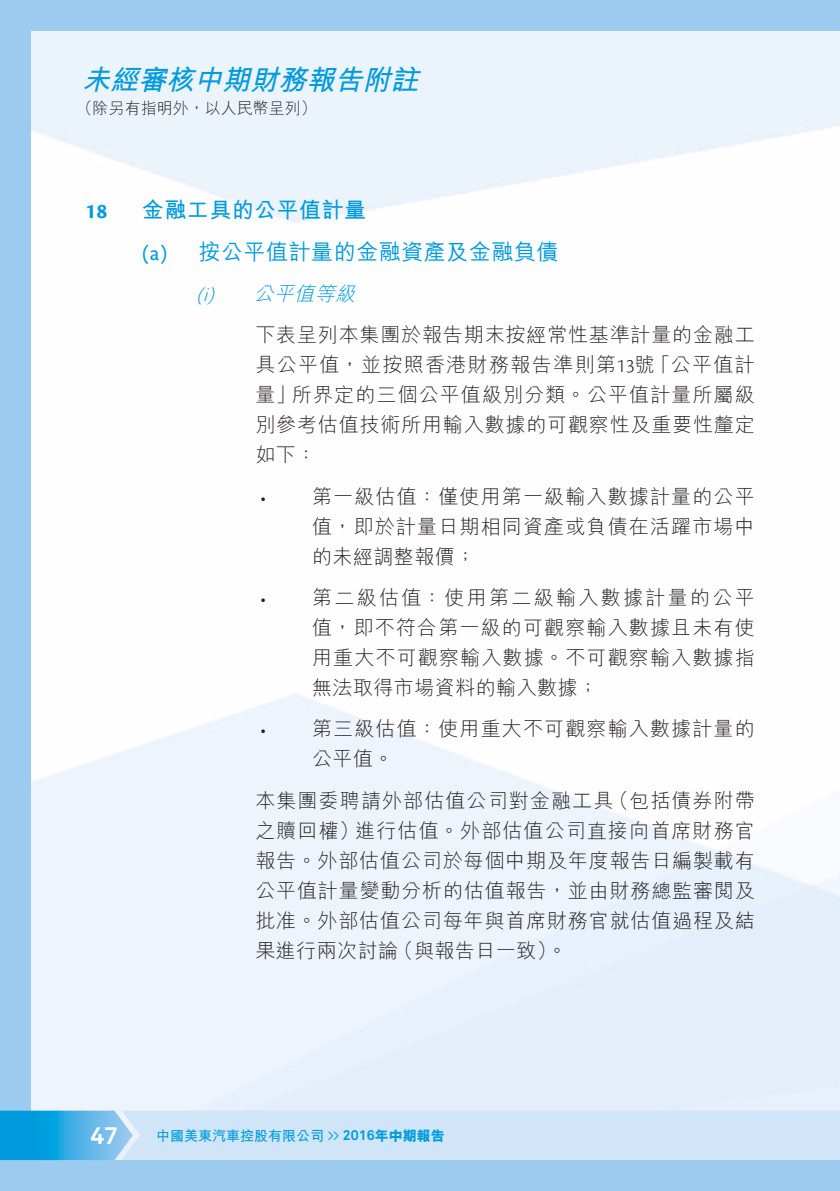
<style>
.page{position:relative;width:840px;height:1191px;background:#fff}
.page>*{position:absolute;margin:0;border:0;box-sizing:border-box;transform-origin:0 0}
.t1{font:italic 700 28px "M Hei HK";color:#009bde}
.t2{font:700 24px "Akkurat Pro";color:#fff}
.t3{font:500 22px/41.4px "M Hei HK";letter-spacing:.025em;color:#009bde}
.t4{font:700 22px "Cronos Pro";color:#009bde}
.t5{font:300 20px/30px "M Hei HK";letter-spacing:.04em;color:#231f20;text-align:justify}
.t6{font:300 16px "M Hei HK";color:#231f20}
.t7{font:700 14px "M Hei HK";color:#009bde}
.s1{font-weight:700}
.s2{font-family:"Cronos Pro Capt";font-weight:400}
.s3{font-family:"Cronos Pro";font-style:italic;color:#009bde}
.s4{font-style:italic;color:#009bde}
.s5{font-family:"Cronos Pro"}
.s6{font-family:"Akkurat Pro";font-weight:400}
.s7{font-family:"Akkurat Pro"}
.s8{font-weight:800}
</style>
<div class="page">
<div style="left:0;top:0;width:31px;height:1191px;background:#9bccef"></div>
<div style="left:0;top:1160px;width:839px;height:31px;background:#9bccef"></div>
<div style="left:0;top:0;width:839px;height:31px;background:#9bccef"></div>
<svg style="left:0;top:1110px;width:839px;height:50px;background:#b9dcf4"></svg>
<h1 class="t1" style="left:82px;top:59px;width:346px">未經審核中期財務報告附註</h1>
<p class="t6" style="left:77px;top:96px;width:241px">（除另有指明外，以人民幣呈列）</p>
<p class="t4" style="left:85px;top:199px;width:24px">18</p>
<p class="t3" style="left:142px;top:188px;width:418px"><span class="s1">金融工具的公平值計量<br></span><span class="s2">(a)</span> 按公平值計量的金融資產及金融負債</p>
<p class="t5" style="left:255px;top:272px;width:500px;line-height:41.4px;text-indent:-59px"><span class="s3">(i)</span> <span class="s4">公平值等級<br></span>下表呈列本集團於報告期末按經常性基準計量的金融工</p>
<p class="t5" style="left:255px;top:349px;width:500px">具公平值，並按照香港財務報告準則第<span class="s5">13</span>號「公平值計量」所界定的三個公平值級別分類。公平值計量所屬級別參考估值技術所用輸入數據的可觀察性及重要性釐定如下：</p>
<p class="t5" style="left:312px;top:480px;width:444px;text-indent:-52px"><span class="s5">•</span> 第一級估值：僅使用第一級輸入數據計量的公平值，即於計量日期相同資產或負債在活躍市場中的未經調整報價；</p>
<p class="t5" style="left:312px;top:582px;width:444px;text-indent:-52px"><span class="s5">•</span> 第二級估值：使用第二級輸入數據計量的公平值，即不符合第一級的可觀察輸入數據且未有使用重大不可觀察輸入數據。不可觀察輸入數據指無法取得市場資料的輸入數據；</p>
<p class="t5" style="left:312px;top:713px;width:444px;text-indent:-52px"><span class="s5">•</span> 第三級估值：使用重大不可觀察輸入數據計量的公平值。</p>
<p class="t5" style="left:255px;top:784px;width:500px">本集團委聘請外部估值公司對金融工具（包括債券附帶之贖回權）進行估值。外部估值公司直接向首席財務官報告。外部估值公司於每個中期及年度報告日編製載有公平值計量變動分析的估值報告，並由財務總監審閱及批准。外部估值公司每年與首席財務官就估值過程及結果進行兩次討論（與報告日一致）。</p>
<p class="t2" style="left:90px;top:1120px;width:29px">47</p>
<p class="t7" style="left:156px;top:1125px;width:290px">中國美東汽車控股有限公司 <span class="s6">&gt;&gt;</span> <span class="s7">2016</span><span class="s8">年中期報告</span></p>
</div>
